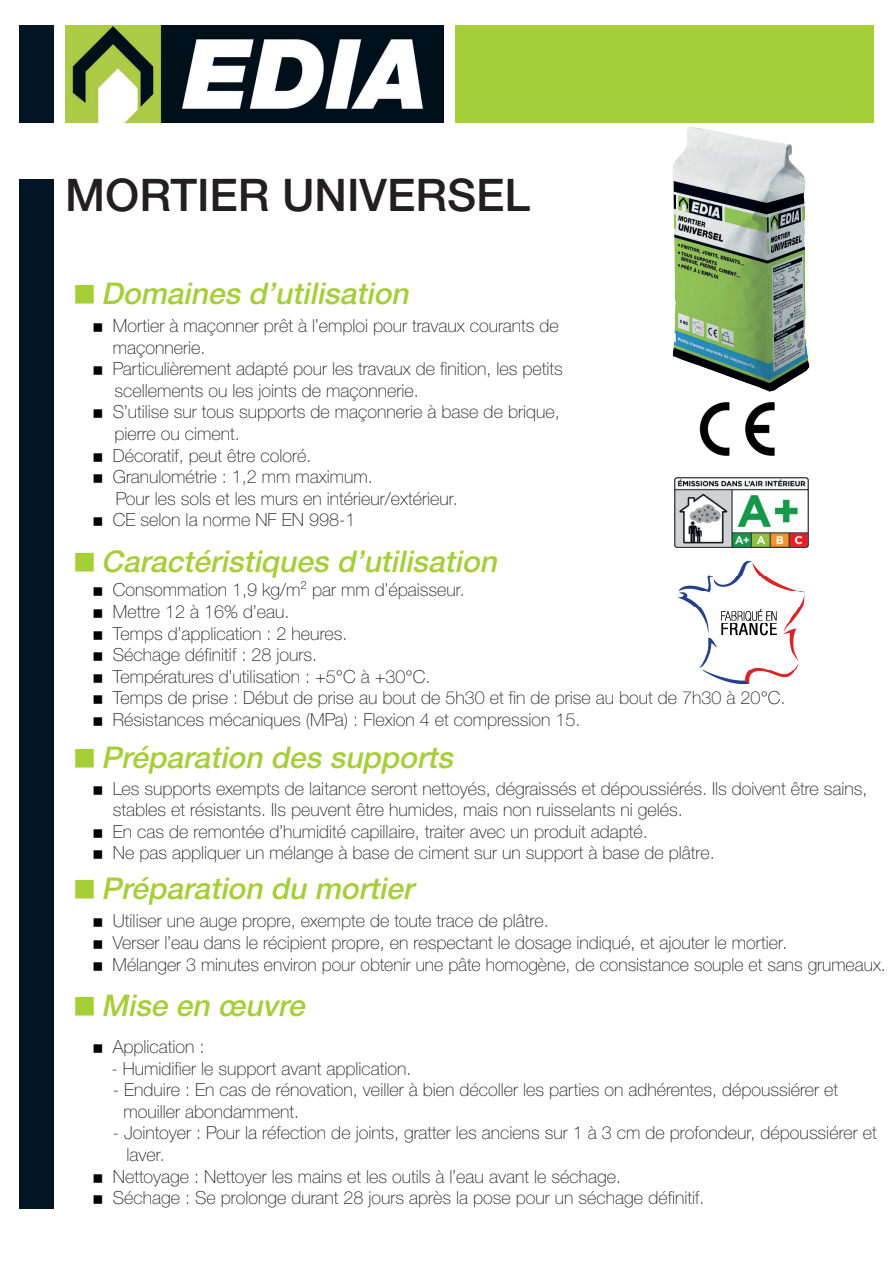
<style>
.page{position:relative;width:893px;height:1263px;background:#fff}
.page>*{position:absolute;margin:0;border:0;box-sizing:border-box;transform-origin:0 0}
.t1{font:500 45px "Helvetica Neue";color:#231f20}
.t2{font:italic 500 30px "Helvetica Neue";color:#a6ce39}
.t3{font:100 18px "Helvetica Neue";color:#231f20}
</style>
<div class="page">
<img style="left:65px;top:25px;width:379px;height:98px">
<div style="left:20px;top:25px;width:34px;height:98px;background:#011622"></div>
<div style="left:455px;top:25px;width:418px;height:98px;background:#a6ce39"></div>
<div style="left:20px;top:180px;width:34px;height:1029px;background:#011622"></div>
<img style="left:678px;top:561px;width:127px;height:123px">
<img style="left:672px;top:127px;width:138px;height:265px">
<img style="left:699px;top:402px;width:76px;height:54px">
<img style="left:675px;top:477px;width:133px;height:70px">
<p class="t1" style="left:65px;top:159px;width:467px">MORTIER UNIVERSEL</p>
<p class="t2" style="left:101px;top:269px;width:318px">Domainesd’utilisation</p>
<p class="t3" style="left:113px;top:312px;width:447px">Mortier à maçonner prêt à l’emploi pour travaux courants de</p>
<p class="t3" style="left:113px;top:333px;width:94px">maçonnerie.</p>
<p class="t3" style="left:113px;top:355px;width:452px">Particulièrement adapté pour les travaux de finition, les petits</p>
<p class="t3" style="left:114px;top:377px;width:306px">scellements ou les joints de maçonnerie.</p>
<p class="t3" style="left:113px;top:398px;width:448px">S’utilise sur tous supports de maçonnerie à base de brique,</p>
<p class="t3" style="left:114px;top:420px;width:127px">pierre ou ciment.</p>
<p class="t3" style="left:113px;top:441px;width:200px">Décoratif, peut être coloré.</p>
<p class="t3" style="left:113px;top:463px;width:262px">Granulométrie : 1,2 mm maximum.</p>
<p class="t3" style="left:116px;top:485px;width:344px">Pour les sols et les murs en intérieur/extérieur.</p>
<p class="t3" style="left:113px;top:506px;width:244px">CE selon la norme NF EN 998-1</p>
<p class="t2" style="left:101px;top:537px;width:406px">Caractéristiquesd’utilisation</p>
<p class="t3" style="left:113px;top:576px;width:354px">Consommation 1,9 kg/m² par mm d’épaisseur.</p>
<p class="t3" style="left:113px;top:598px;width:178px">Mettre 12 à 16% d’eau.</p>
<p class="t3" style="left:113px;top:620px;width:236px">Temps d’application : 2 heures.</p>
<p class="t3" style="left:113px;top:641px;width:206px">Séchage définitif : 28 jours.</p>
<p class="t3" style="left:113px;top:663px;width:319px">Températures d’utilisation : +5°C à +30°C.</p>
<p class="t3" style="left:113px;top:684px;width:674px">Temps de prise : Début de prise au bout de 5h30 et fin de prise au bout de 7h30 à 20°C.</p>
<p class="t3" style="left:113px;top:706px;width:469px">Résistances mécaniques (MPa) : Flexion 4 et compression 15.</p>
<p class="t2" style="left:101px;top:733px;width:362px">Préparation dessupports</p>
<p class="t3" style="left:113px;top:774px;width:756px">Les supports exempts de laitance seront nettoyés, dégraissés et dépoussiérés. Ils doivent être sains,</p>
<p class="t3" style="left:113px;top:796px;width:571px">stables et résistants. Ils peuvent être humides, mais non ruisselants ni gelés.</p>
<p class="t3" style="left:113px;top:818px;width:536px">En cas de remontée d’humidité capillaire, traiter avec un produit adapté.</p>
<p class="t3" style="left:113px;top:839px;width:603px">Ne pas appliquer un mélange à base de ciment sur un support à base de plâtre.</p>
<p class="t2" style="left:101px;top:864px;width:323px">Préparation du mortier</p>
<p class="t3" style="left:113px;top:907px;width:437px">Utiliser une auge propre, exempte de toute trace de plâtre.</p>
<p class="t3" style="left:113px;top:929px;width:676px">Verser l’eau dans le récipient propre, en respectant le dosage indiqué, et ajouter le mortier.</p>
<p class="t3" style="left:113px;top:950px;width:775px">Mélanger 3 minutes environ pour obtenir une pâte homogène, de consistance souple et sans grumeaux.</p>
<p class="t2" style="left:101px;top:982px;width:214px">Mise en œuvre</p>
<p class="t3" style="left:113px;top:1033px;width:93px">Application :</p>
<p class="t3" style="left:111px;top:1054px;width:302px">- Humidifier le support avant application.</p>
<p class="t3" style="left:113px;top:1076px;width:727px">- Enduire : En cas de rénovation, veiller à bien décoller les parties on adhérentes, dépoussiérer et</p>
<p class="t3" style="left:123px;top:1098px;width:177px">mouiller abondamment.</p>
<p class="t3" style="left:113px;top:1119px;width:765px">- Jointoyer : Pour la réfection de joints, gratter les anciens sur 1 à 3 cm de profondeur, dépoussiérer et</p>
<p class="t3" style="left:126px;top:1141px;width:40px">laver.</p>
<p class="t3" style="left:113px;top:1162px;width:510px">Nettoyage : Nettoyer les mains et les outils à l’eau avant le séchage.</p>
<p class="t3" style="left:113px;top:1184px;width:593px">Séchage : Se prolonge durant 28 jours après la pose pour un séchage définitif.</p>
</div>
